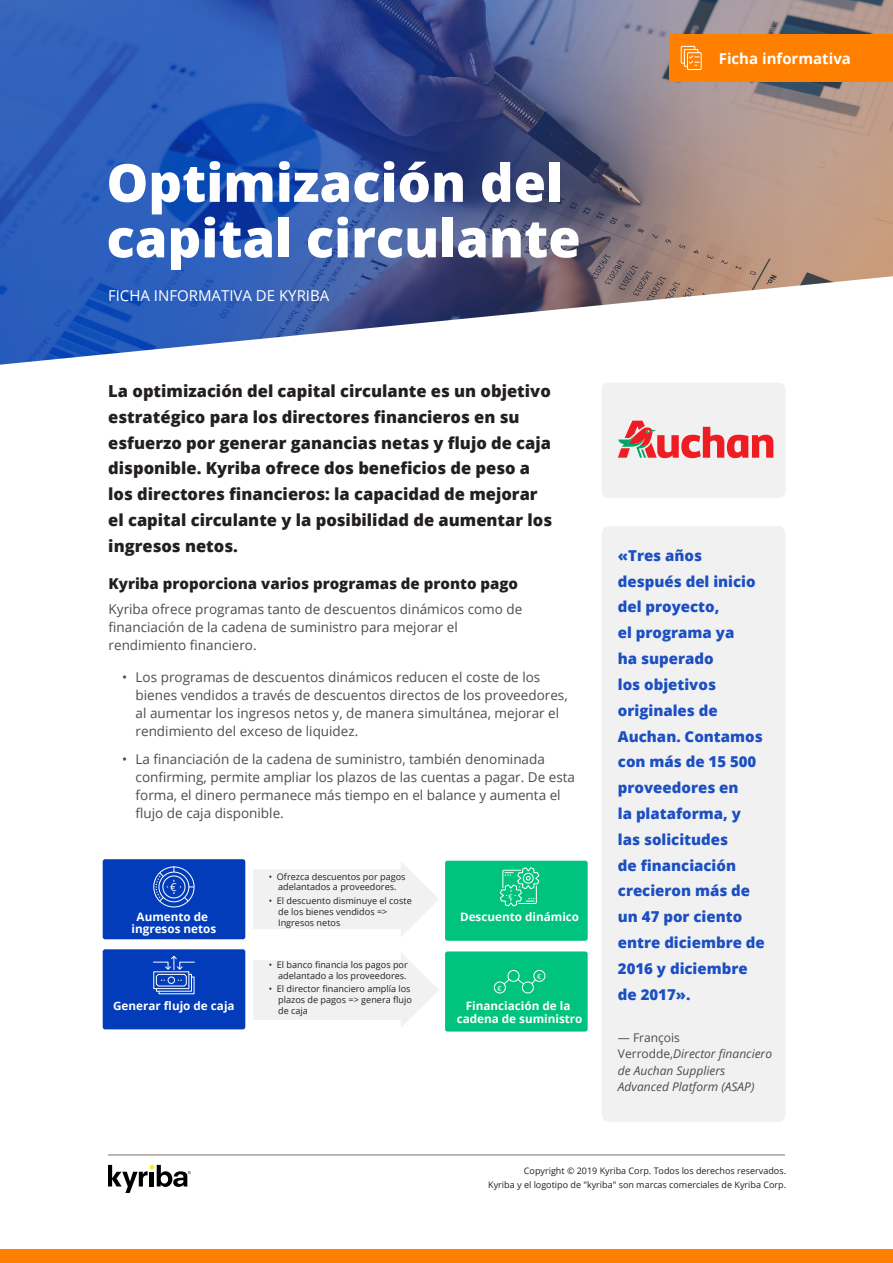
<style>
.page{position:relative;width:893px;height:1263px;background:#fff}
.page>*{position:absolute;margin:0;border:0;box-sizing:border-box;transform-origin:0 0}
.Page_Title{font:800 52.5px/55.5px "Open Sans";color:#fff}
.Intro_Text{font:800 16.5px/25.8px "Open Sans";color:#231f20}
.t1{font:800 15px/25.8px "Open Sans";color:#1c4fc2}
.Content_Header{font:800 15px "Open Sans";color:#231f20}
.t2{font:15px "Open Sans";color:#fff}
.t3{font:700 15px "Open Sans";color:#fff}
.Body{font:13.5px/18px "Open Sans";color:#4b4c4d}
.Body-2{font:italic 12px/16.5px "Open Sans";color:#4b4c4d}
.t4{font:700 11.7px/12.3px "Open Sans";color:#fff;text-align:center}
.t5{font:10.95px "Open Sans";color:#fff}
.t6{font:9px/10.9px "Open Sans";color:#231f20;text-align:right}
.t7{font:7.05px "Open Sans";color:#fff}
.s1{font-style:normal}
</style>
<div class="page">
<svg style="left:108px;top:1165px;width:83px;height:28px"></svg>
<div style="left:602px;top:526px;width:183px;height:596px;background:#f1f1f1"></div>
<div style="left:602px;top:383px;width:183px;height:115px;background:#f1f1f1;border-radius:7px"></div>
<img style="left:0;top:0;width:893px;height:365px">
<hr style="left:108px;top:1154px;width:677px;height:2px;background:#b3adab">
<div style="left:669px;top:35px;width:224px;height:47px;background:#ff8000"></div>
<svg style="left:680px;top:46px;width:22px;height:24px"></svg>
<div style="left:0;top:1249px;width:893px;height:14px;background:#ff8000"></div>
<svg style="left:618px;top:421px;width:155px;height:37px"></svg>
<svg style="left:253px;top:953px;width:186px;height:74px"></svg>
<svg style="left:253px;top:862px;width:186px;height:74px"></svg>
<div style="left:103px;top:949px;width:142px;height:80px;background:#023cba;border-radius:2px"></div>
<div style="left:103px;top:859px;width:142px;height:80px;background:#023cba;border-radius:2px"></div>
<div style="left:445px;top:951px;width:143px;height:80px;background:#00c37f;border-radius:2px"></div>
<div style="left:445px;top:861px;width:143px;height:80px;background:#00c37f;border-radius:2px"></div>
<svg style="left:500px;top:867px;width:40px;height:40px"></svg>
<div style="left:162px;top:875px;width:23px;height:23px;border:1px solid #fff;border-radius:50%"></div>
<div style="left:158px;top:872px;width:31px;height:30px;border:1px solid #fff;border-radius:50%"></div>
<div style="left:153px;top:866px;width:42px;height:41px;border:1px solid #fff;border-radius:50%"></div>
<svg style="left:156px;top:866px;width:18px;height:36px"></svg>
<svg style="left:183px;top:896px;width:7px;height:6px"></svg>
<svg style="left:153px;top:956px;width:42px;height:39px"></svg>
<div style="left:494px;top:981px;width:12px;height:12px;border:1px solid #fff;border-radius:50%"></div>
<div style="left:533px;top:970px;width:12px;height:12px;border:1px solid #fff;border-radius:50%"></div>
<svg style="left:503px;top:975px;width:34px;height:14px"></svg>
<div style="left:508px;top:970px;width:11px;height:11px;background:#00c37f;border-radius:50%"></div>
<div style="left:507px;top:970px;width:13px;height:12px;border:1px solid #fff;border-radius:50%"></div>
<div style="left:522px;top:982px;width:11px;height:11px;background:#00c37f;border-radius:50%"></div>
<div style="left:522px;top:981px;width:12px;height:12px;border:1px solid #fff;border-radius:50%"></div>
<p class="t3" style="left:719px;top:48px;width:134px">Ficha informativa</p>
<p class="Page_Title" style="left:106px;top:152px;width:476px">Optimización del capital circulante</p>
<p class="t2" style="left:108px;top:286px;width:223px">FICHA INFORMATIVA DE KYRIBA</p>
<p class="Intro_Text" style="left:108px;top:377px;width:445px">La optimización del capital circulante es un objetivo estratégico para los directores financieros en su esfuerzo por generar ganancias netas y flujo de caja disponible. Kyriba ofrece dos beneficios de peso a los directores financieros: la capacidad de mejorar el capital circulante y la posibilidad de aumentar los ingresos netos.</p>
<p class="Content_Header" style="left:109px;top:572px;width:411px">Kyriba proporciona varios programas de pronto pago</p>
<p class="Body" style="left:109px;top:600px;width:415px">Kyriba ofrece programas tanto de descuentos dinámicos como de financiación de la cadena de suministro para mejorar el rendimiento financiero.</p>
<p class="Body" style="left:136px;top:667px;width:434px;text-indent:-14px">• Los programas de descuentos dinámicos reducen el coste de los bienes vendidos a través de descuentos directos de los proveedores, al aumentar los ingresos netos y, de manera simultánea, mejorar el rendimiento del exceso de liquidez.</p>
<p class="Body" style="left:136px;top:749px;width:441px;text-indent:-14px">• La financiación de la cadena de suministro, también denominada confirming, permite ampliar los plazos de las cuentas a pagar. De esta forma, el dinero permanece más tiempo en el balance y aumenta el flujo de caja disponible.</p>
<p class="t5" style="left:170px;top:880px;width:8px">€</p>
<p class="t4" style="left:132px;top:910px;width:86px">Aumento de ingresos netos</p>
<p class="t4" style="left:113px;top:999px;width:123px">Generar flujo de caja</p>
<p class="t6" style="left:269px;top:871px;width:138px;text-align:center">• Ofrezca descuentos por pagos adelantados a proveedores.</p>
<p class="t6" style="left:278px;top:895px;width:135px;text-align:left;text-indent:-9px">• El descuento disminuye el coste de los bienes vendidos =&gt;<br>Ingresos netos</p>
<p class="t6" style="left:269px;top:959px;width:141px">• El banco financia los pagos por adelantado a los proveedores.</p>
<p class="t6" style="left:278px;top:983px;width:135px;text-align:left;text-indent:-9px">• El director financiero amplía los plazos de pagos =&gt; genera flujo de caja</p>
<p class="t7" style="left:497px;top:983px;width:6px">€</p>
<p class="t7" style="left:509px;top:891px;width:6px">€</p>
<p class="t4" style="left:460px;top:911px;width:121px">Descuento dinámico</p>
<p class="t7" style="left:537px;top:971px;width:6px">€</p>
<p class="t4" style="left:457px;top:999px;width:127px;line-height:12.9px">Financiación de la cadena de suministro</p>
<p class="t1" style="left:618px;top:542px;width:148px">«Tres años después del inicio del proyecto,<br>el programa ya<br>ha superado<br>los objetivos originales de<br>Auchan. Contamos con más de 15 500 proveedores en<br>la plataforma, y las solicitudes<br>de financiación crecieron más de un 47 por ciento entre diciembre de<br>2016 y diciembre de 2017».</p>
<p class="Body-2" style="left:618px;top:1029px;width:156px"><span class="s1">— François<br>Verrodde,</span>Director financiero de Auchan Suppliers<br>Advanced Platform (ASAP)</p>
<p class="t6" style="left:488px;top:1164px;width:299px;line-height:13.8px">Copyright © 2019 Kyriba Corp. Todos los derechos reservados.<br>Kyriba y el logotipo de "kyriba" son marcas comerciales de Kyriba Corp.</p>
</div>
